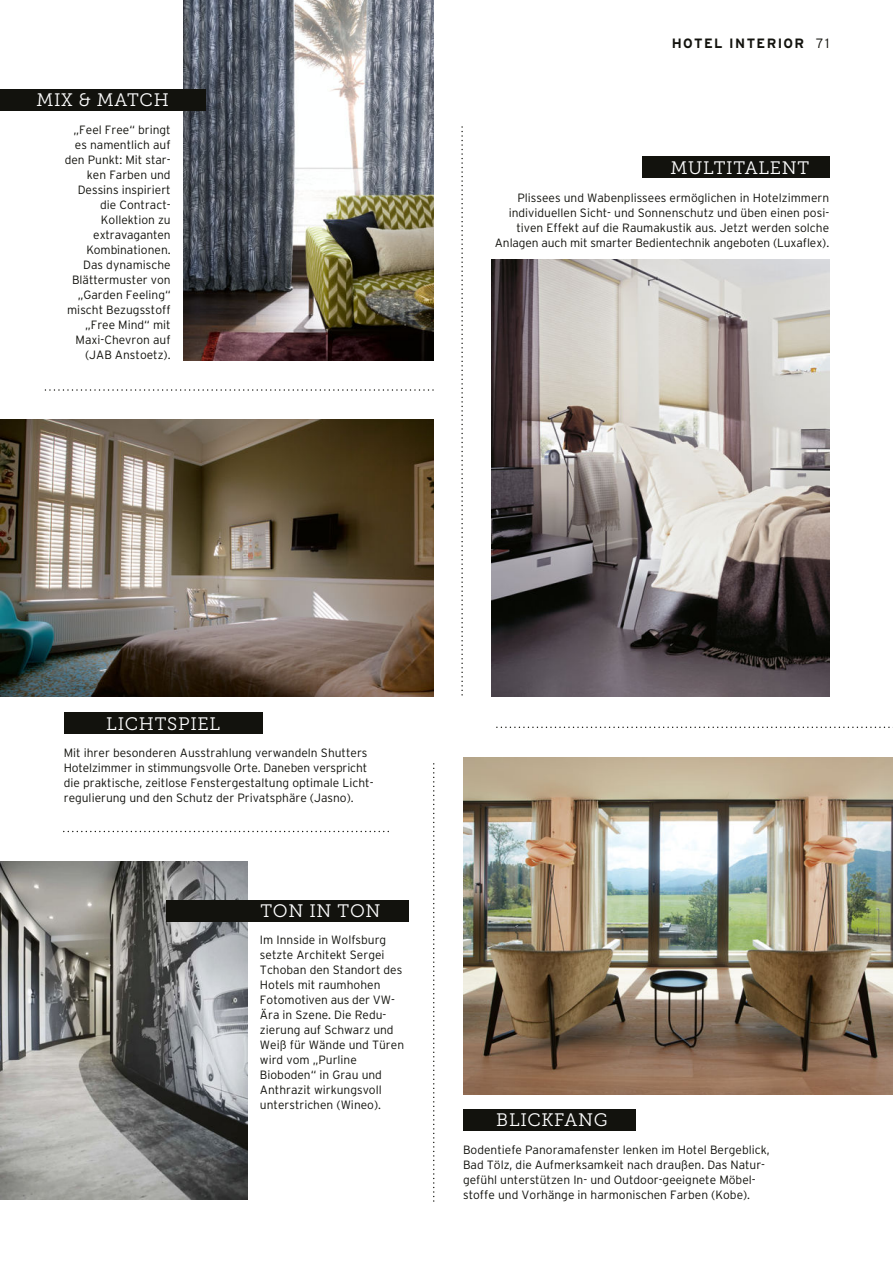
<style>
.page{position:relative;width:893px;height:1263px;background:#fff}
.page>*{position:absolute;margin:0;border:0;box-sizing:border-box;transform-origin:0 0}
.t1{font:18px "Museo Slab 300";letter-spacing:.04em;color:#fff}
.t2{font:700 13.5px "Interstate";letter-spacing:.1em;color:#12120d}
.t3{font:300 12px/15px "Interstate";color:#12120d}
.s1{font-weight:300}
</style>
<div class="page">
<img style="left:463px;top:758px;width:430px;height:336px">
<svg style="left:497px;top:726px;width:396px;height:2px"></svg>
<svg style="left:45px;top:389px;width:389px;height:2px"></svg>
<svg style="left:64px;top:831px;width:325px;height:1px"></svg>
<img style="left:0;top:861px;width:247px;height:338px">
<img style="left:492px;top:260px;width:337px;height:437px">
<div style="left:463px;top:1109px;width:172px;height:22px;background:#12120d"></div>
<div style="left:64px;top:712px;width:199px;height:22px;background:#12120d"></div>
<svg style="left:433px;top:764px;width:1px;height:438px"></svg>
<svg style="left:461px;top:127px;width:2px;height:568px"></svg>
<img style="left:0;top:420px;width:434px;height:277px">
<img style="left:184px;top:0;width:250px;height:360px">
<div style="left:166px;top:900px;width:242px;height:22px;background:#12120d"></div>
<div style="left:0;top:89px;width:205px;height:22px;background:#12120d"></div>
<div style="left:642px;top:157px;width:187px;height:21px;background:#12120d"></div>
<h1 class="t1" style="left:36px;top:93px;width:134px">MIX &amp; MATCH</h1>
<p class="t3" style="left:65px;top:123px;width:107px;text-align:right">„Feel Free“ bringt es namentlich auf den Punkt: Mit star&shy;ken Farben und<br>Dessins inspiriert die Contract-<br>Kollektion zu extravaganten<br>Kombinationen.<br>Das dynamische<br>Blättermuster von „Garden Feeling“ mischt Bezugsstoff „Free Mind“ mit<br>Maxi-Chevron auf (JAB Anstoetz).</p>
<p class="t2" style="left:672px;top:37px;width:159px">HOTEL INTERIOR <span class="s1">71</span></p>
<h1 class="t1" style="left:670px;top:160px;width:140px">MULTITALENT</h1>
<p class="t3" style="left:495px;top:191px;width:336px;text-align:right">Plissees und Wabenplissees ermöglichen in Hotelzimmern individuellen Sicht- und Sonnenschutz und üben einen posi&shy;tiven Effekt auf die Raumakustik aus. Jetzt werden solche Anlagen auch mit smarter Bedientechnik angeboten (Luxaflex).</p>
<h1 class="t1" style="left:106px;top:716px;width:115px">LICHTSPIEL</h1>
<p class="t3" style="left:64px;top:746px;width:311px">Mit ihrer besonderen Ausstrahlung verwandeln Shutters Hotelzimmer in stimmungsvolle Orte. Daneben verspricht die praktische, zeitlose Fenstergestaltung optimale Licht&shy;regulierung und den Schutz der Privatsphäre (Jasno).</p>
<h1 class="t1" style="left:260px;top:904px;width:121px">TON IN TON</h1>
<p class="t3" style="left:260px;top:933px;width:146px">Im Innside in Wolfsburg setzte Architekt Sergei<br>Tchoban den Standort des<br>Hotels mit raumhohen<br>Fotomotiven aus der VW-<br>Ära in Szene. Die Redu&shy;zierung auf Schwarz und<br>Weiß für Wände und Türen wird vom „Purline<br>Bioboden“ in Grau und<br>Anthrazit wirkungsvoll unterstrichen (Wineo).</p>
<h1 class="t1" style="left:496px;top:1113px;width:113px">BLICKFANG</h1>
<p class="t3" style="left:463px;top:1143px;width:308px">Bodentiefe Panoramafenster lenken im Hotel Bergeblick, Bad Tölz, die Aufmerksamkeit nach draußen. Das Natur&shy;gefühl unterstützen In- und Outdoor-geeignete Möbel&shy;stoffe und Vorhänge in harmonischen Farben (Kobe).</p>
</div>
